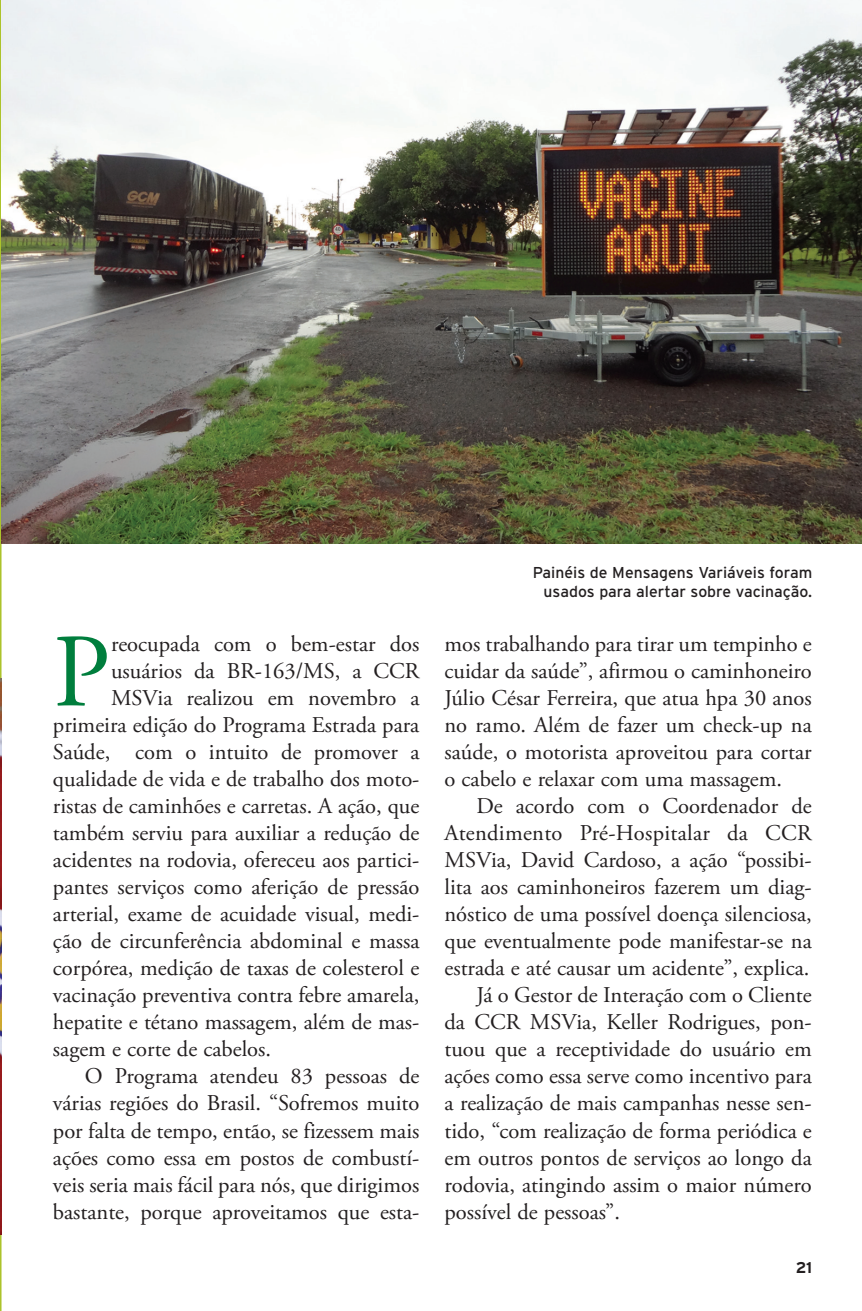
<style>
.page{position:relative;width:862px;height:1311px;background:#fff}
.page>*{position:absolute;margin:0;border:0;box-sizing:border-box;transform-origin:0 0}
.t1{font:103.95px "Adobe Garamond Pro";color:#007e3d}
.t2{font:22.5px/27px "Adobe Garamond Pro";color:#231f20;text-align:justify}
.t3{font:15.75px/18.9px "Interstate";color:#231f20;text-align:right}
.t4{font:700 15.53px "Interstate";color:#231f20}
</style>
<div class="page">
<img style="left:2px;top:0;width:860px;height:543px">
<svg style="left:0;top:0;width:2px;height:1311px;background:#a88c58"></svg>
<h1 class="t1" style="left:53px;top:610px;width:59px">P</h1>
<p class="t2" style="left:111px;top:631px;width:310px">reocupada com o bem-estar dos</p>
<p class="t2" style="left:111px;top:658px;width:310px">usuários da BR-163/MS, a CCR</p>
<p class="t2" style="left:111px;top:685px;width:310px">MSVia realizou em novembro a</p>
<p class="t2" style="left:53px;top:712px;width:368px">primeira edição do Programa Estrada para</p>
<p class="t2" style="left:53px;top:739px;width:368px">Saúde, com o intuito de promover a</p>
<p class="t2" style="left:53px;top:766px;width:368px">qualidade de vida e de trabalho dos moto-</p>
<p class="t2" style="left:53px;top:793px;width:368px">ristas de caminhões e carretas. A ação, que</p>
<p class="t2" style="left:53px;top:820px;width:368px">também serviu para auxiliar a redução de</p>
<p class="t2" style="left:53px;top:847px;width:368px">acidentes na rodovia, ofereceu aos partici-</p>
<p class="t2" style="left:53px;top:874px;width:368px">pantes serviços como aferição de pressão</p>
<p class="t2" style="left:53px;top:901px;width:368px">arterial, exame de acuidade visual, medi-</p>
<p class="t2" style="left:53px;top:928px;width:368px">ção de circunferência abdominal e massa</p>
<p class="t2" style="left:53px;top:955px;width:368px">corpórea, medição de taxas de colesterol e</p>
<p class="t2" style="left:53px;top:982px;width:368px">vacinação preventiva contra febre amarela,</p>
<p class="t2" style="left:53px;top:1009px;width:368px">hepatite e tétano massagem, além de mas-</p>
<p class="t2" style="left:53px;top:1036px;width:220px">sagem e corte de cabelos.</p>
<p class="t2" style="left:85px;top:1063px;width:336px">O Programa atendeu 83 pessoas de</p>
<p class="t2" style="left:53px;top:1090px;width:368px">várias regiões do Brasil. “Sofremos muito</p>
<p class="t2" style="left:53px;top:1117px;width:368px">por falta de tempo, então, se fizessem mais</p>
<p class="t2" style="left:53px;top:1144px;width:368px">ações como essa em postos de combustí-</p>
<p class="t2" style="left:53px;top:1171px;width:368px">veis seria mais fácil para nós, que dirigimos</p>
<p class="t2" style="left:53px;top:1198px;width:368px">bastante, porque aproveitamos que esta-</p>
<p class="t3" style="left:533px;top:563px;width:281px">Painéis de Mensagens Variáveis foram usados para alertar sobre vacinação.</p>
<p class="t2" style="left:444px;top:631px;width:369px">mos trabalhando para tirar um tempinho e cuidar da saúde”, afirmou o caminhoneiro Júlio César Ferreira, que atua hpa 30 anos no ramo. Além de fazer um check-up na saúde, o motorista aproveitou para cortar o cabelo e relaxar com uma massagem.</p>
<p class="t2" style="left:476px;top:793px;width:337px">De acordo com o Coordenador de</p>
<p class="t2" style="left:444px;top:820px;width:368px">Atendimento Pré-Hospitalar da CCR</p>
<p class="t2" style="left:444px;top:847px;width:369px">MSVia, David Cardoso, a ação “possibi-</p>
<p class="t2" style="left:444px;top:874px;width:369px">lita aos caminhoneiros fazerem um diag-</p>
<p class="t2" style="left:444px;top:901px;width:369px">nóstico de uma possível doença silenciosa,</p>
<p class="t2" style="left:444px;top:928px;width:369px">que eventualmente pode manifestar-se na</p>
<p class="t2" style="left:444px;top:955px;width:366px">estrada e até causar um acidente”, explica.</p>
<p class="t2" style="left:476px;top:982px;width:337px">Já o Gestor de Interação com o Cliente</p>
<p class="t2" style="left:444px;top:1009px;width:369px">da CCR MSVia, Keller Rodrigues, pon-</p>
<p class="t2" style="left:444px;top:1036px;width:369px">tuou que a receptividade do usuário em</p>
<p class="t2" style="left:444px;top:1063px;width:369px">ações como essa serve como incentivo para</p>
<p class="t2" style="left:444px;top:1090px;width:369px">a realização de mais campanhas nesse sen-</p>
<p class="t2" style="left:444px;top:1117px;width:369px">tido, “com realização de forma periódica e</p>
<p class="t2" style="left:444px;top:1144px;width:369px">em outros pontos de serviços ao longo da</p>
<p class="t2" style="left:444px;top:1171px;width:369px">rodovia, atingindo assim o maior número</p>
<p class="t2" style="left:444px;top:1198px;width:177px">possível de pessoas”.</p>
<p class="t4" style="left:795px;top:1258px;width:18px">21</p>
</div>
